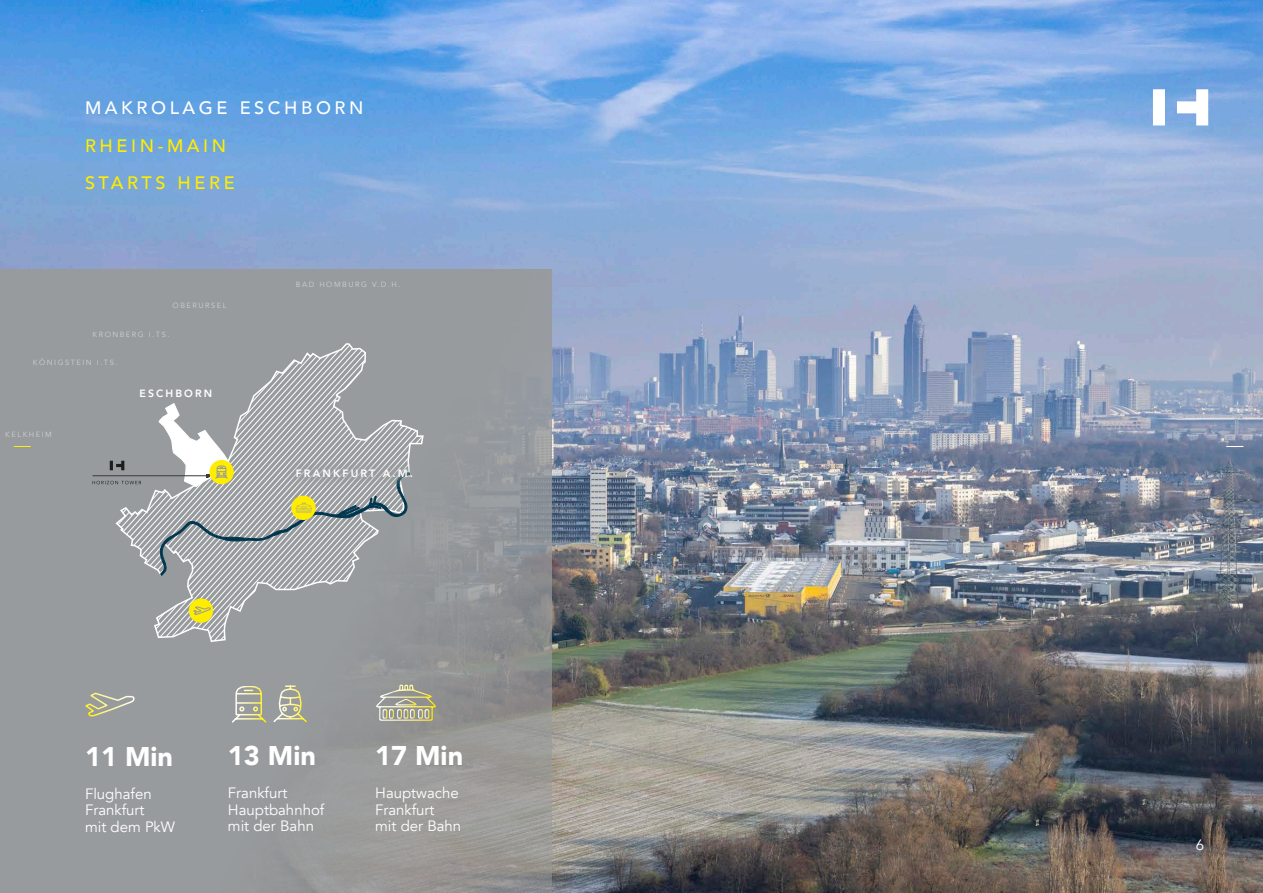
<style>
.page{position:relative;width:1263px;height:893px;background:#fff}
.page>*{position:absolute;margin:0;border:0;box-sizing:border-box;transform-origin:0 0}
.t1{font:900 27px "Avenir";color:#fff}
.t2{font:500 18px/37.5px "Avenir";letter-spacing:.2em;color:#ffed00}
.t3{font:500 18px "Avenir";letter-spacing:.2em;color:#fff}
.t4{font:15px/16.5px "Avenir";color:#fff}
.t5{font:800 10.65px "Avenir";letter-spacing:.2em;color:#fff}
.t6{font:800 10.5px "Avenir";letter-spacing:.2em;color:#fff}
.t7{font:7.5px "Avenir";letter-spacing:.2em;color:#cdcfd0}
</style>
<div class="page">
<img style="left:0;top:0;width:1263px;height:893px">
<svg style="left:1153px;top:89px;width:55px;height:36px"></svg>
<div style="left:0;top:270px;width:552px;height:623px;background:#989b9d"></div>
<svg style="left:85px;top:692px;width:50px;height:25px"></svg>
<svg style="left:92px;top:344px;width:331px;height:297px"></svg>
<svg style="left:376px;top:685px;width:60px;height:36px"></svg>
<svg style="left:232px;top:685px;width:75px;height:38px"></svg>
<svg style="left:14px;top:446px;width:17px;height:1px"></svg>
<svg style="left:1226px;top:446px;width:17px;height:1px"></svg>
<p class="t3" style="left:85px;top:92px;width:280px">MAKROLAGE ESCHBORN</p>
<p class="t2" style="left:85px;top:126px;width:151px">RHEIN-MAIN<br>STARTS HERE</p>
<p class="t7" style="left:173px;top:301px;width:55px">OBERURSEL</p>
<p class="t7" style="left:92px;top:330px;width:78px">KRONBERG I.TS.</p>
<p class="t7" style="left:33px;top:358px;width:86px">KÖNIGSTEIN I.TS.</p>
<p class="t7" style="left:5px;top:430px;width:48px">KELKHEIM</p>
<p class="t6" style="left:140px;top:385px;width:74px">ESCHBORN</p>
<p class="t7" style="left:296px;top:280px;width:106px">BAD HOMBURG V.D.H.</p>
<p class="t5" style="left:296px;top:465px;width:119px">FRANKFURT A.M.</p>
<h1 class="t1" style="left:85px;top:733px;width:89px">11 Min</h1>
<p class="t4" style="left:85px;top:785px;width:91px">Flughafen<br>Frankfurt<br>mit dem PkW</p>
<h1 class="t1" style="left:228px;top:733px;width:89px">13 Min</h1>
<p class="t4" style="left:228px;top:785px;width:98px">Frankfurt<br>Hauptbahnhof mit der Bahn</p>
<h1 class="t1" style="left:375px;top:733px;width:89px">17 Min</h1>
<p class="t4" style="left:375px;top:785px;width:88px">Hauptwache<br>Frankfurt<br>mit der Bahn</p>
<p class="t4" style="left:1196px;top:836px;width:10px">6</p>
</div>
